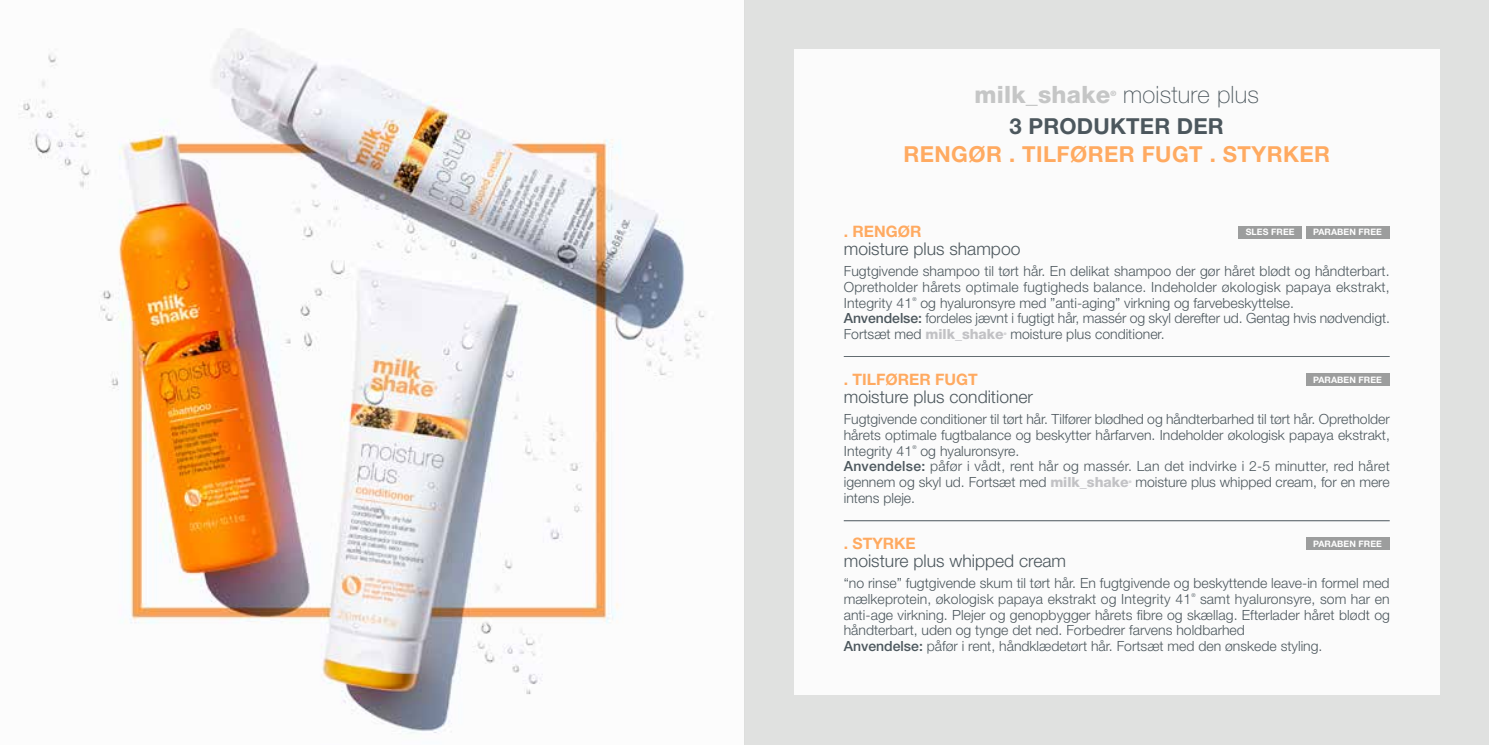
<style>
.page{position:relative;width:1489px;height:745px;background:#fff}
.page>*{position:absolute;margin:0;border:0;box-sizing:border-box;transform-origin:0 0}
.t1{font:100 23.8px "Helvetica Neue LT Std";letter-spacing:.01em;color:#4c575d}
.t2{font:800 23.8px "Helvetica Neue LT Std";letter-spacing:.01em;color:#c5c6c6}
.t3{font:700 22.05px "Helvetica Neue LT Std";letter-spacing:.02em;color:#ffaa61}
.t4{font:700 22.05px "Helvetica Neue LT Std";letter-spacing:.01em;color:#4c575d}
.t5{font:300 17.5px "Helvetica Neue LT Std";color:#4c575d}
.t6{font:700 15.75px "Helvetica Neue LT Std";color:#ffaa61}
.t7{font:300 14px/15.8px "Helvetica Neue LT Std";color:#4c575d}
.t8{font:700 8.92px "Helvetica Neue LT Std";letter-spacing:.01em;color:#fff}
.t9{font:800 7.35px "Helvetica Neue LT Std";color:#c5c6c6}
.t10{font:300 5.25px "Helvetica Neue LT Std";color:#4c575d}
.t11{font:800 3.5px "Helvetica Neue LT Std";color:#c2c2c5}
.s1{font-weight:500}
.s2{font-weight:800;color:#c2c2c5}
</style>
<div class="page">
<img style="left:18px;top:28px;width:687px;height:706px">
<div style="left:744px;top:0;width:744px;height:744px;background:#e0e1e0"></div>
<div style="left:794px;top:50px;width:645px;height:644px;background:#fff"></div>
<div style="left:1238px;top:226px;width:63px;height:12px;background:#9c9d9d"></div>
<div style="left:1305px;top:373px;width:84px;height:13px;background:#9c9d9d"></div>
<div style="left:1305px;top:226px;width:84px;height:12px;background:#9c9d9d"></div>
<div style="left:1305px;top:537px;width:84px;height:12px;background:#9c9d9d"></div>
<hr style="left:843px;top:356px;width:546px;height:1px;background:#4c575d">
<hr style="left:843px;top:520px;width:546px;height:1px;background:#4c575d">
<h1 class="t2" style="left:974px;top:80px;width:137px">milk_shake</h1>
<p class="t9" style="left:1110px;top:88px;width:7px">®</p>
<h1 class="t1" style="left:1123px;top:81px;width:137px">moisture plus</h1>
<h2 class="t4" style="left:1009px;top:112px;width:216px">3 PRODUKTER DER</h2>
<h2 class="t3" style="left:903px;top:141px;width:428px">RENGØR . TILFØRER FUGT . STYRKER</h2>
<p class="t6" style="left:843px;top:222px;width:79px">. RENGØR</p>
<p class="t5" style="left:843px;top:238px;width:178px">moisture plus shampoo</p>
<p class="t7" style="left:843px;top:263px;width:547px;text-align:justify">Fugtgivende shampoo til tørt hår. En delikat shampoo der gør håret blødt og håndterbart.<br>Opretholder hårets optimale fugtigheds balance. Indeholder økologisk papaya ekstrakt, Integrity 41</p>
<p class="t8" style="left:1245px;top:226px;width:50px">SLES FREE</p>
<p class="t8" style="left:1312px;top:226px;width:71px">PARABEN FREE</p>
<p class="t10" style="left:912px;top:295px;width:6px">®</p>
<p class="t7" style="left:843px;top:294px;width:548px;text-indent:77px">og hyaluronsyre med ”anti-aging” virkning og farvebeskyttelse.<br><span class="s1">Anvendelse:</span> fordeles jævnt i fugtigt hår, massér og skyl derefter ud. Gentag hvis nødvendigt.<br>Fortsæt med <span class="s2">milk_shake</span></p>
<p class="t11" style="left:1003px;top:331px;width:4px">®</p>
<p class="t7" style="left:1010px;top:326px;width:156px">moisture plus conditioner.</p>
<p class="t6" style="left:843px;top:369px;width:135px">. TILFØRER FUGT</p>
<p class="t5" style="left:843px;top:386px;width:191px">moisture plus conditioner</p>
<p class="t7" style="left:843px;top:410px;width:547px;text-align:justify">Fugtgivende conditioner til tørt hår. Tilfører blødhed og håndterbarhed til tørt hår. Opretholder hårets optimale fugtbalance og beskytter hårfarven. Indeholder økologisk papaya ekstrakt, Integrity 41</p>
<p class="t8" style="left:1312px;top:374px;width:71px">PARABEN FREE</p>
<p class="t10" style="left:912px;top:443px;width:6px">®</p>
<p class="t7" style="left:843px;top:442px;width:547px;text-indent:77px">og hyaluronsyre.<br><span class="s1">Anvendelse:</span> påfør i vådt, rent hår og massér. Lan det indvirke i 2-5 minutter, red håret igennem og skyl ud. Fortsæt med <span class="s2">milk_shake</span></p>
<p class="t11" style="left:1128px;top:479px;width:4px">®</p>
<p class="t7" style="left:1135px;top:473px;width:256px">moisture plus whipped cream, for en mere</p>
<p class="t7" style="left:843px;top:489px;width:73px">intens pleje.</p>
<p class="t6" style="left:843px;top:533px;width:74px">. STYRKE</p>
<p class="t5" style="left:843px;top:550px;width:224px">moisture plus whipped cream</p>
<p class="t7" style="left:843px;top:574px;width:547px">“no rinse” fugtgivende skum til tørt hår. En fugtgivende og beskyttende leave-in formel med mælkeprotein, økologisk papaya ekstrakt og Integrity 41</p>
<p class="t8" style="left:1312px;top:537px;width:71px">PARABEN FREE</p>
<p class="t10" style="left:1191px;top:591px;width:6px">®</p>
<p class="t7" style="left:843px;top:590px;width:547px;text-indent:356px">samt hyaluronsyre, som har en anti-age virkning. Plejer og genopbygger hårets fibre og skællag. Efterlader håret blødt og håndterbart, uden og tynge det ned. Forbedrer farvens holdbarhed<br><span class="s1">Anvendelse:</span> påfør i rent, håndklædetørt hår. Fortsæt med den ønskede styling.</p>
</div>
